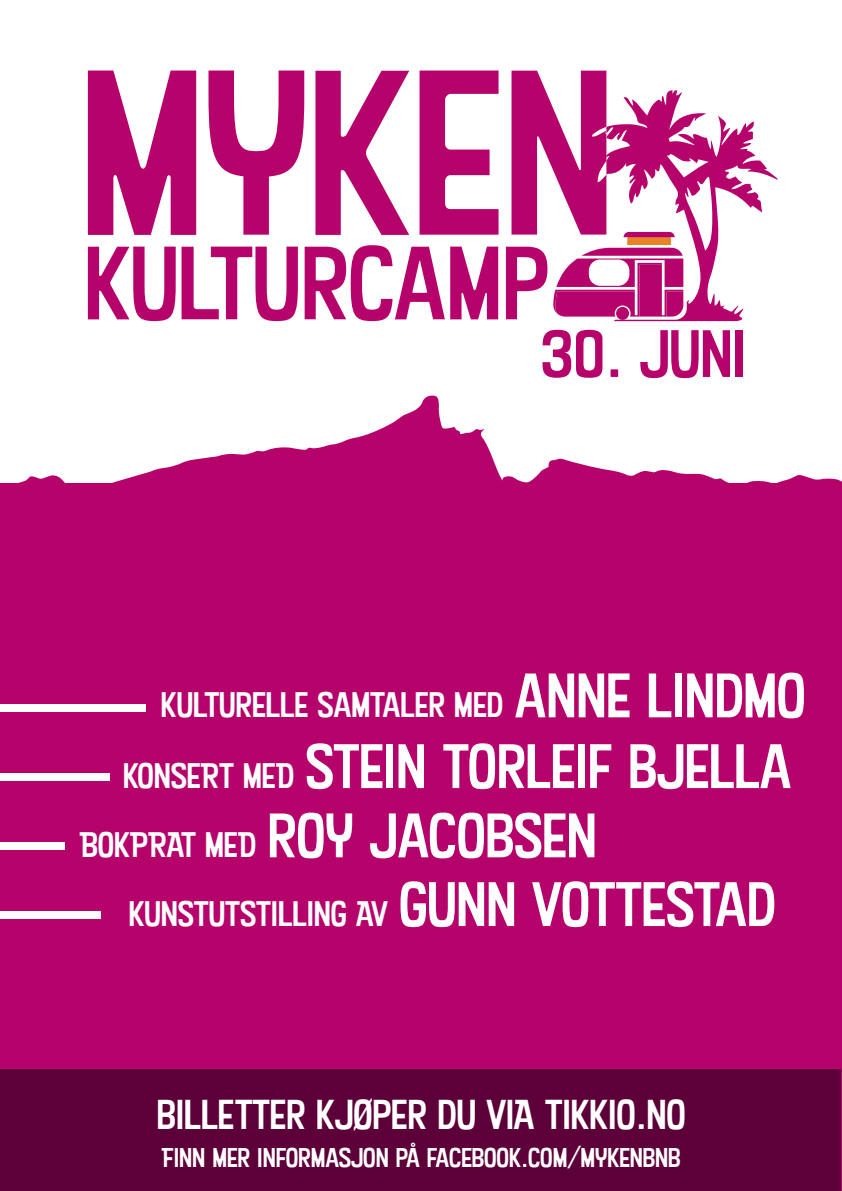
<style>
.page{position:relative;width:842px;height:1191px;background:#fff}
.page>*{position:absolute;margin:0;border:0;box-sizing:border-box;transform-origin:0 0}
.t1{font:64px "Kon Tiki JF Aloha";color:#b6036c}
.t2{font:60px "Kon Tiki JF Aloha";color:#fff}
.t3{font:40px "Kon Tiki JF Aloha";color:#fff}
.t4{font:34px "Kon Tiki JF Aloha";color:#fff}
.t5{font:26px "Kon Tiki JF Aloha";color:#fff}
.s1{font-size:60px}
.s2{font-size:34px}
</style>
<div class="page">
<div style="left:0;top:483px;width:842px;height:708px;background:#b6036c"></div>
<svg style="left:18px;top:395px;width:824px;height:88px"></svg>
<div style="left:0;top:704px;width:146px;height:7px;background:#fff"></div>
<div style="left:0;top:773px;width:110px;height:7px;background:#fff"></div>
<div style="left:0;top:842px;width:65px;height:7px;background:#fff"></div>
<div style="left:0;top:911px;width:101px;height:7px;background:#fff"></div>
<div style="left:0;top:1069px;width:841px;height:121px;background:#5d0039"></div>
<svg style="left:88px;top:70px;width:108px;height:165px"></svg>
<svg style="left:208px;top:70px;width:96px;height:165px"></svg>
<svg style="left:315px;top:71px;width:94px;height:164px"></svg>
<svg style="left:419px;top:70px;width:79px;height:165px"></svg>
<svg style="left:88px;top:247px;width:88px;height:74px"></svg>
<svg style="left:182px;top:247px;width:116px;height:74px"></svg>
<svg style="left:305px;top:245px;width:193px;height:76px"></svg>
<svg style="left:506px;top:71px;width:271px;height:250px"></svg>
<h1 class="t1" style="left:541px;top:314px;width:206px">30. JUNI</h1>
<p class="t4" style="left:161px;top:684px;width:646px">KULTURELLE SAMTALER MED <span class="s1">ANNE LINDMO</span></p>
<h2 class="t2" style="left:123px;top:729px;width:670px"><span class="s2">KONSERT MED</span> STEIN TORLEIF BJELLA</h2>
<h2 class="t2" style="left:79px;top:798px;width:519px"><span class="s2">BOKPRAT MED</span> ROY JACOBSEN</h2>
<p class="t4" style="left:129px;top:892px;width:649px">KUNSTUTSTILLING AV <span class="s1">GUNN VOTTESTAD</span></p>
<p class="t3" style="left:157px;top:1089px;width:530px">BILLETTER KJØPER DU VIA TIKKIO.NO</p>
<p class="t5" style="left:162px;top:1141px;width:520px">FINN MER INFORMASJON PÅ FACEBOOK.COM/MYKENBNB</p>
</div>
